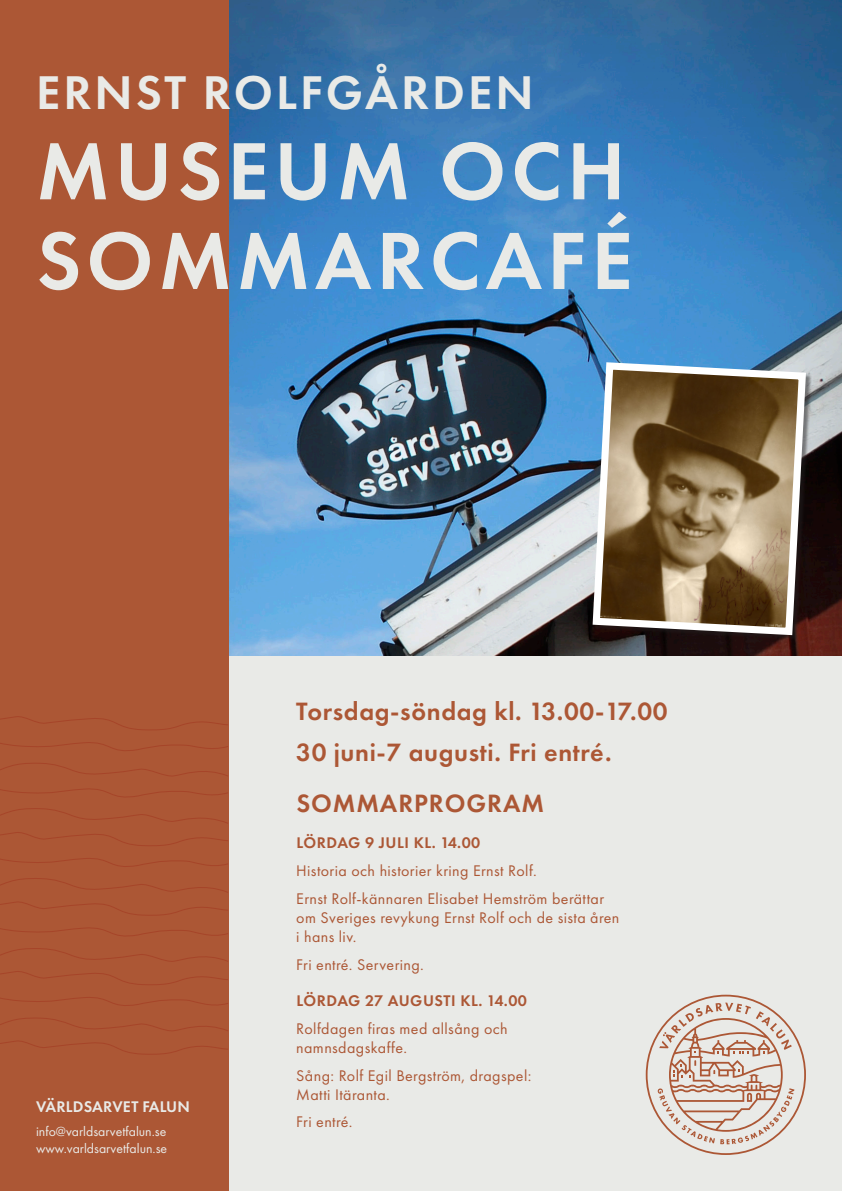
<style>
.page{position:relative;width:842px;height:1191px;background:#fff}
.page>*{position:absolute;margin:0;border:0;box-sizing:border-box;transform-origin:0 0}
.t1{font:600 84px/89.6px "Futura PT";letter-spacing:.06em;color:#e9eae7}
.t2{font:600 49px "Futura PT";letter-spacing:.06em;color:#e9eae7}
.t3{font:600 26px "Futura PT";letter-spacing:.025em;color:#ac5735}
.t4{font:16px/19.2px "Futura PT";letter-spacing:.025em;color:#ac5735}
.t5{font:600 16px "Futura PT";letter-spacing:.03em;color:#ac5735}
.t6{font:600 16px "Futura PT";letter-spacing:.01em;color:#e9eae7}
.t7{font:13.8px/17.6px "Futura PT";color:#e9eae7}
</style>
<div class="page">
<img style="left:228px;top:298px;width:614px;height:358px">
<svg style="left:228px;top:0;width:614px;height:298px;background:#3678b4"></svg>
<div style="left:0;top:656px;width:842px;height:535px;background:#e9eae7"></div>
<div style="left:0;top:0;width:228px;height:1191px;background:#ac5735"></div>
<svg style="left:589px;top:358px;width:221px;height:281px;background:#85755d"></svg>
<svg style="left:0;top:714px;width:229px;height:342px"></svg>
<svg style="left:646px;top:994px;width:160px;height:161px"></svg>
<p class="t2" style="left:36px;top:62px;width:499px">ERNST ROLFGÅRDEN</p>
<p class="t1" style="left:36px;top:125px;width:598px">MUSEUM OCH<br>SOMMARCAFÉ</p>
<p class="t6" style="left:36px;top:1097px;width:155px">VÄRLDSARVET FALUN</p>
<p class="t7" style="left:36px;top:1122px;width:133px">info@varldsarvetfalun.se www.varldsarvetfalun.se</p>
<p class="t3" style="left:296px;top:695px;width:373px">Torsdag-söndag kl. 13.00-17.00</p>
<p class="t3" style="left:296px;top:735px;width:317px">30 juni-7 augusti. Fri entré.</p>
<p class="t3" style="left:296px;top:787px;width:249px">SOMMARPROGRAM</p>
<p class="t5" style="left:296px;top:832px;width:185px">LÖRDAG 9 JULI KL. 14.00</p>
<p class="t4" style="left:296px;top:861px;width:242px">Historia och historier kring Ernst Rolf.</p>
<p class="t4" style="left:296px;top:888px;width:325px">Ernst Rolf-kännaren Elisabet Hemström berättar om Sveriges revykung Ernst Rolf och de sista åren i hans liv.</p>
<p class="t4" style="left:296px;top:954px;width:129px">Fri entré. Servering.</p>
<p class="t5" style="left:296px;top:990px;width:232px">LÖRDAG 27 AUGUSTI KL. 14.00</p>
<p class="t4" style="left:296px;top:1018px;width:213px">Rolfdagen firas med allsång och namnsdagskaffe.</p>
<p class="t4" style="left:296px;top:1065px;width:237px">Sång: Rolf Egil Bergström, dragspel:<br>Matti Itäranta.</p>
<p class="t4" style="left:296px;top:1112px;width:58px">Fri entré.</p>
</div>
